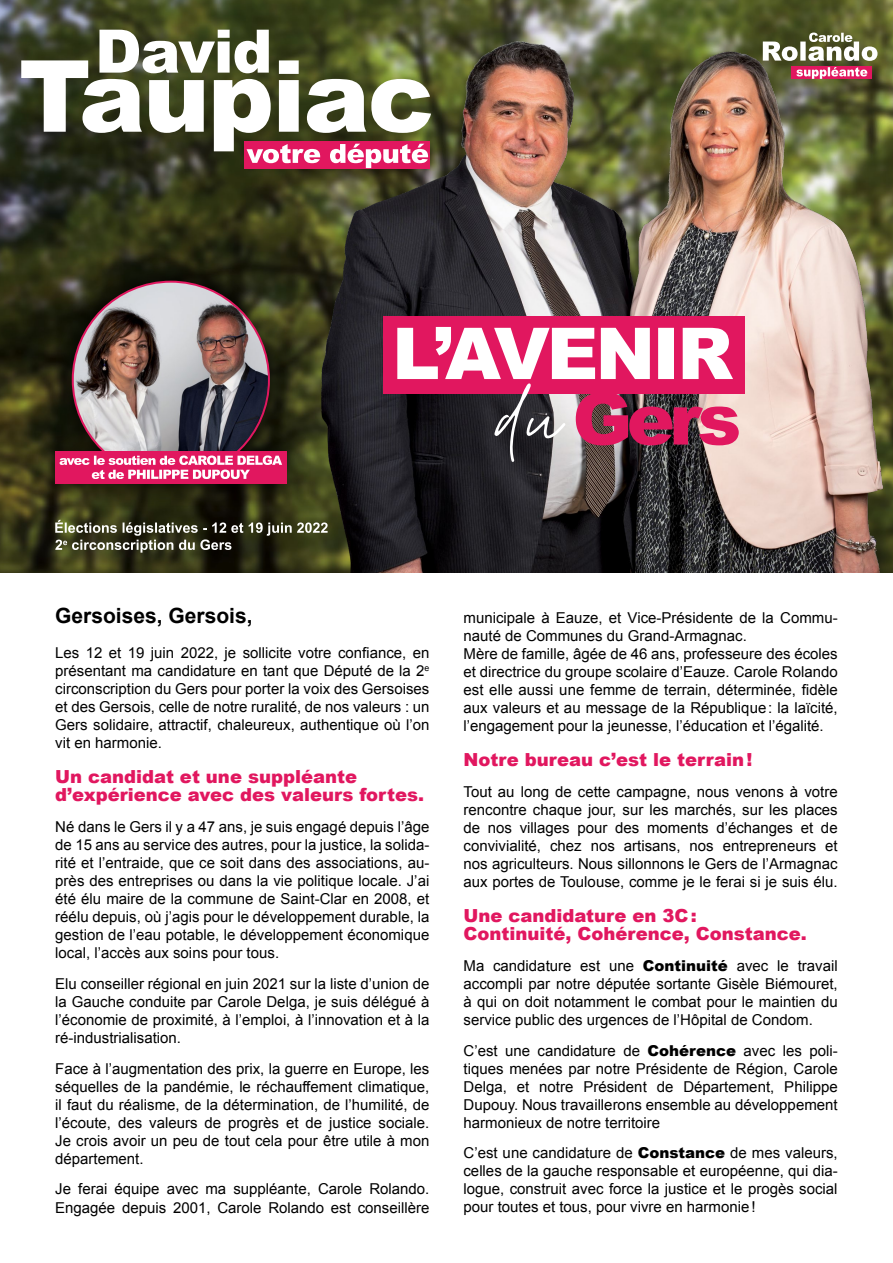
<style>
.page{position:relative;width:893px;height:1263px;background:#fff}
.page>*{position:absolute;margin:0;border:0;box-sizing:border-box;transform-origin:0 0}
.t1{font:700 21px "Arial";color:#000}
.t2{font:900 18px/18px "Arial";color:#e1175f}
.t3{font:15px/18px "Arial";color:#000;text-align:justify}
.s1{font-weight:900}
</style>
<div class="page">
<img style="left:0;top:0;width:893px;height:572px">
<img style="left:319px;top:23px;width:570px;height:549px">
<svg style="left:32px;top:257px;width:278px;height:251px;background:#2a2812"></svg>
<img style="left:73px;top:282px;width:196px;height:196px;border-radius:98px">
<div style="left:55px;top:451px;width:231px;height:33px;background:#e1175f"></div>
<svg style="left:60px;top:455px;width:222px;height:24px"></svg>
<svg style="left:763px;top:33px;width:114px;height:28px"></svg>
<div style="left:792px;top:66px;width:80px;height:13px;background:#e1175f"></div>
<svg style="left:796px;top:67px;width:71px;height:12px"></svg>
<svg style="left:21px;top:30px;width:410px;height:138px"></svg>
<svg style="left:55px;top:520px;width:273px;height:33px;background:#53543f"></svg>
<div style="left:383px;top:316px;width:362px;height:77px;background:#e1175f"></div>
<svg style="left:397px;top:327px;width:342px;height:135px"></svg>
<h1 class="t1" style="left:55px;top:602px;width:199px">Gersoises, Gersois,</h1>
<p class="t3" style="left:55px;top:644px;width:376px">Les 12 et 19 juin 2022, je sollicite votre confiance, en présentant ma candidature en tant que Député de la 2<sup>e </sup>circonscription du Gers pour porter la voix des Gersoises et des Gersois, celle de notre ruralité, de nos valeurs : un Gers solidaire, attractif, chaleureux, authentique où l’on vit en harmonie.</p>
<p class="t2" style="left:55px;top:767px;width:370px">Un candidat et une suppléante d’expérience avec des valeurs fortes.</p>
<p class="t3" style="left:55px;top:818px;width:376px">Né dans le Gers il y a 47 ans, je suis engagé depuis l’âge de 15 ans au service des autres, pour la justice, la solida&shy;rité et l’entraide, que ce soit dans des associations, au&shy;près des entreprises ou dans la vie politique locale. J’ai été élu maire de la commune de Saint-Clar en 2008, et réélu depuis, où j’agis pour le développement durable, la gestion de l’eau potable, le développement économique local, l’accès aux soins pour tous.</p>
<p class="t3" style="left:55px;top:975px;width:376px">Elu conseiller régional en juin 2021 sur la liste d’union de la Gauche conduite par Carole Delga, je suis délégué à l’économie de proximité, à l’emploi, à l’innovation et à la ré-industrialisation.</p>
<p class="t3" style="left:55px;top:1059px;width:376px">Face à l’augmentation des prix, la guerre en Europe, les séquelles de la pandémie, le réchauffement climatique, il faut du réalisme, de la détermination, de l’humilité, de l’écoute, des valeurs de progrès et de justice sociale.<br>Je crois avoir un peu de tout cela pour être utile à mon département.</p>
<p class="t3" style="left:55px;top:1180px;width:376px">Je ferai équipe avec ma suppléante, Carole Rolando.<br>Engagée depuis 2001, Carole Rolando est conseillère</p>
<p class="t3" style="left:463px;top:609px;width:376px;text-align:left">municipale à Eauze, et Vice-Présidente de la Commu&shy;nauté de Communes du Grand-Armagnac.<br>Mère de famille, âgée de 46 ans, professeure des écoles et directrice du groupe scolaire d’Eauze. Carole Rolando est elle aussi une femme de terrain, déterminée, fidèle aux valeurs et au message de la République: la laïcité, l’engagement pour la jeunesse, l’éducation et l’égalité.</p>
<p class="t2" style="left:463px;top:750px;width:290px">Notre bureau c’est le terrain!</p>
<p class="t3" style="left:463px;top:783px;width:376px">Tout au long de cette campagne, nous venons à votre rencontre chaque jour, sur les marchés, sur les places de nos villages pour des moments d’échanges et de convivialité, chez nos artisans, nos entrepreneurs et nos agriculteurs. Nous sillonnons le Gers de l’Armagnac aux portes de Toulouse, comme je le ferai si je suis élu.</p>
<p class="t2" style="left:463px;top:906px;width:345px">Une candidature en 3C:<br>Continuité, Cohérence, Constance.</p>
<p class="t3" style="left:463px;top:957px;width:376px">Ma candidature est une <span class="s1">Continuité</span> avec le travail accompli par notre députée sortante Gisèle Biémouret, à qui on doit notamment le combat pour le maintien du service public des urgences de l’Hôpital de Condom.</p>
<p class="t3" style="left:463px;top:1041px;width:376px">C’est une candidature de <span class="s1">Cohérence</span> avec les poli&shy;tiques menées par notre Présidente de Région, Carole Delga, et notre Président de Département, Philippe Dupouy. Nous travaillerons ensemble au développement harmonieux de notre territoire</p>
<p class="t3" style="left:463px;top:1144px;width:376px">C’est une candidature de <span class="s1">Constance</span> de mes valeurs, celles de la gauche responsable et européenne, qui dia&shy;logue, construit avec force la justice et le progès social pour toutes et tous, pour vivre en harmonie!</p>
</div>
